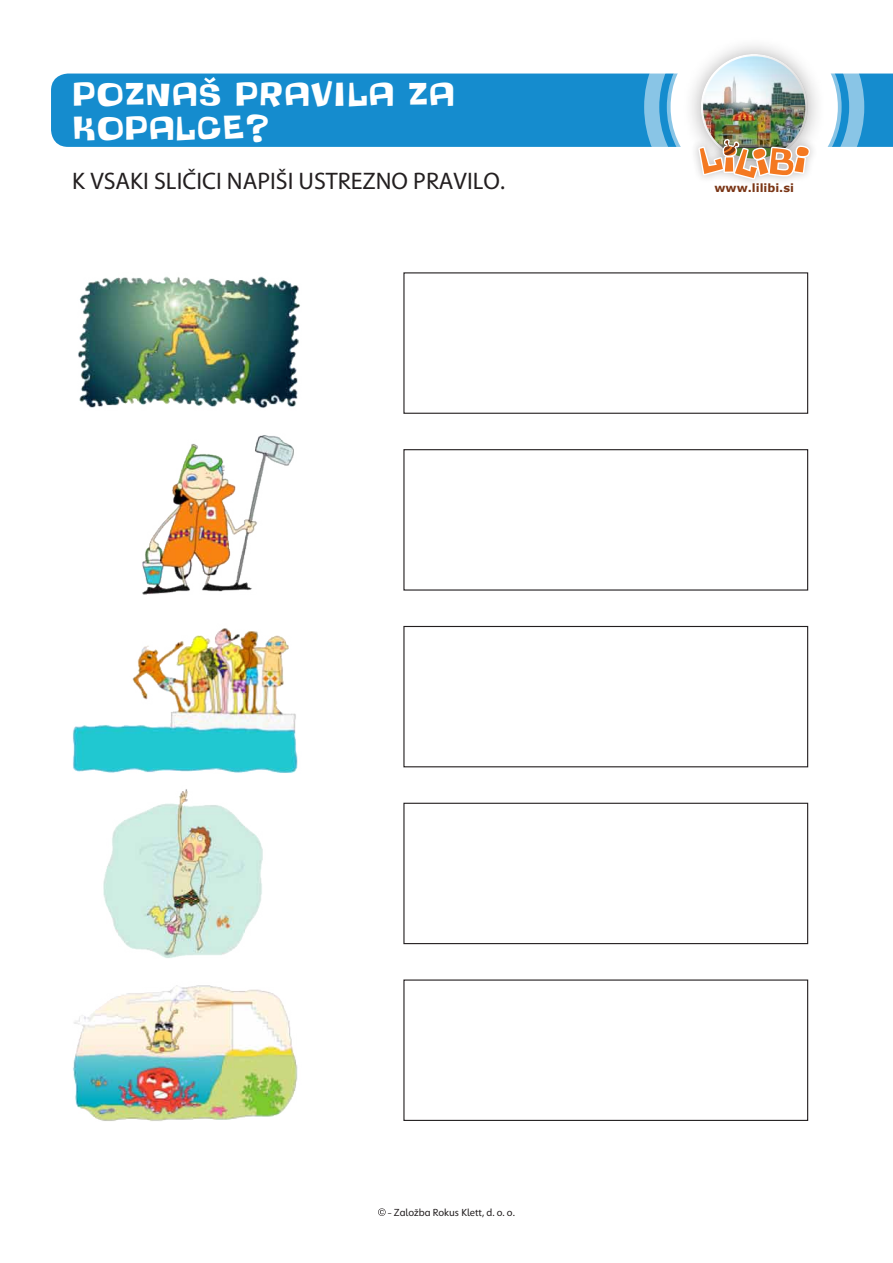
<style>
.page{position:relative;width:893px;height:1263px;background:#fff}
.page>*{position:absolute;margin:0;border:0;box-sizing:border-box;transform-origin:0 0}
.t1{font:28.5px/34.2px "Rigolotte CCI";color:#fff}
.t2{font:24px "Mirko CC";color:#231f20}
.t3{font:700 11.4px "Verdana";color:#7a3515}
.t4{font:10.5px "Mirko CC";color:#231f20}
</style>
<div class="page">
<div style="left:51px;top:74px;width:842px;height:73px;background:#158cce"></div>
<svg style="left:644px;top:73px;width:220px;height:74px"></svg>
<div style="left:667px;top:20px;width:175px;height:174px;border:8px solid #fff;border-radius:50%"></div>
<svg style="left:378px;top:1208px;width:8px;height:8px"></svg>
<img style="left:72px;top:276px;width:228px;height:845px">
<div style="left:403px;top:272px;width:405px;height:142px;border:1px solid #231f20"></div>
<div style="left:403px;top:449px;width:405px;height:142px;border:1px solid #231f20"></div>
<div style="left:403px;top:626px;width:405px;height:141px;border:1px solid #231f20"></div>
<div style="left:403px;top:803px;width:405px;height:141px;border:1px solid #231f20"></div>
<div style="left:403px;top:979px;width:405px;height:142px;border:1px solid #231f20"></div>
<div style="left:683px;top:36px;width:143px;height:143px;background:#231f20;opacity:.35"></div>
<div style="left:700px;top:53px;width:108px;height:108px;background:#231f20;opacity:.5"></div>
<div style="left:690px;top:130px;width:129px;height:58px;background:#231f20;opacity:.25"></div>
<img style="left:697px;top:136px;width:112px;height:46px">
<p class="t1" style="left:72px;top:79px;width:385px">POZNAŠ PRAVILA ZA<br>KOPALCE?</p>
<p class="t2" style="left:72px;top:169px;width:434px">K VSAKI SLIČICI NAPIŠI USTREZNO PRAVILO.</p>
<p class="t3" style="left:714px;top:180px;width:81px">www.lilibi.si</p>
<p class="t4" style="left:388px;top:1207px;width:129px">– Založba Rokus Klett, d. o. o.</p>
</div>
